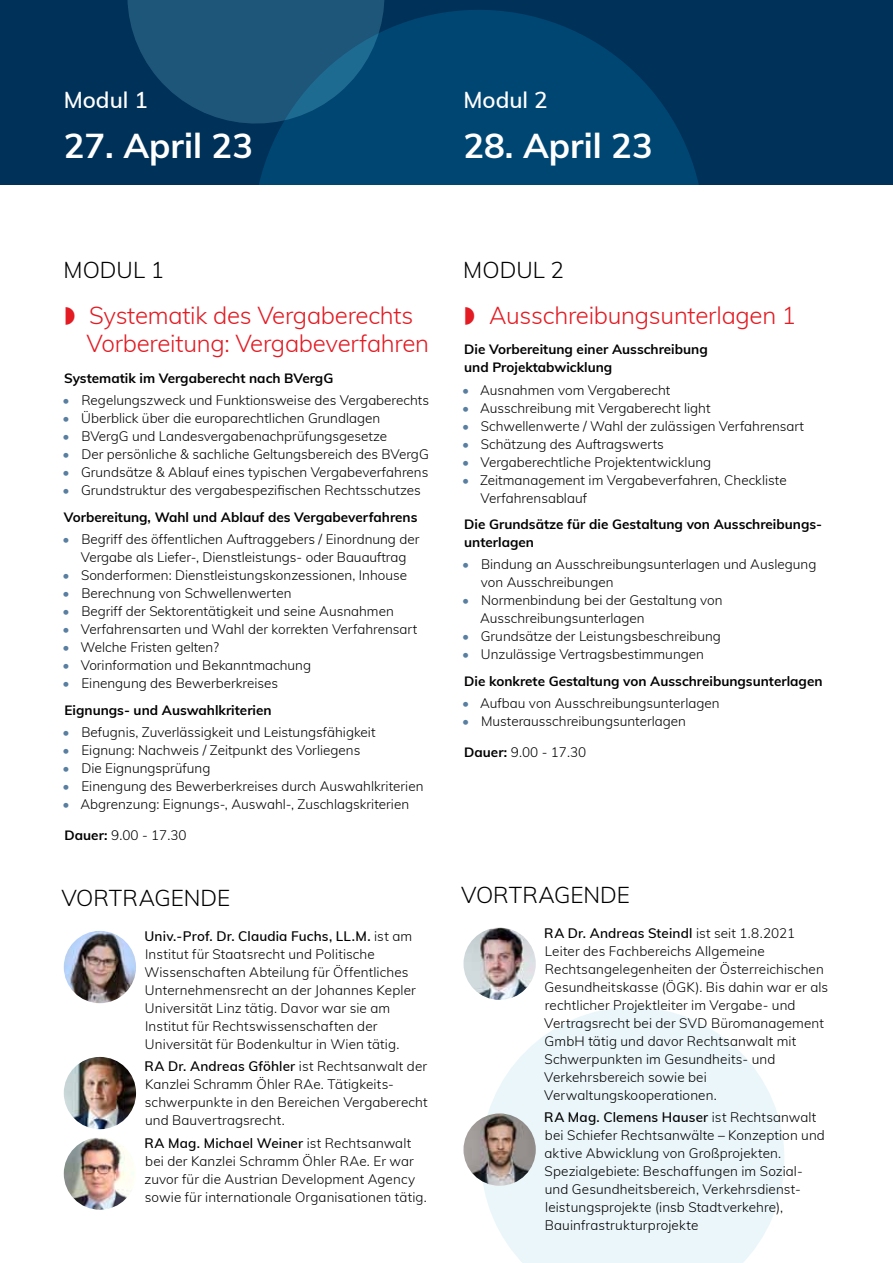
<style>
.page{position:relative;width:893px;height:1263px;background:#fff}
.page>*{position:absolute;margin:0;border:0;box-sizing:border-box;transform-origin:0 0}
.t1{font:700 34.5px "Muli";color:#fff}
.t2{font:300 24px/28.8px "Muli";letter-spacing:-.01em;color:#e31b23}
.t3{font:300 22.5px "Muli";letter-spacing:.005em;color:#000}
.t4{font:600 22.5px "Muli";color:#fff}
.t5{font:300 13.5px/18px "Muli";color:#000}
.t6{font:700 13.5px/26.5px "Muli";color:#000}
.s1{color:#587ea0}
.s2{font-weight:700}
.s3{font-weight:300;color:#587ea0}
.s4{font-weight:300}
.s5{font-weight:600}
</style>
<div class="page">
<div style="left:0;top:0;width:893px;height:185px;background:#003158"></div>
<svg style="left:127px;top:0;width:99px;height:120px"></svg>
<svg style="left:226px;top:0;width:473px;height:185px;fill:#004673"></svg>
<svg style="left:483px;top:1007px;width:301px;height:256px;fill:#ebf6fa"></svg>
<img style="left:64px;top:931px;width:72px;height:72px;border-radius:36px">
<img style="left:64px;top:1057px;width:72px;height:72px;border-radius:36px">
<img style="left:64px;top:1137px;width:72px;height:73px;border-radius:36px">
<img style="left:463px;top:927px;width:73px;height:73px;border-radius:36px">
<img style="left:463px;top:1113px;width:73px;height:73px;border-radius:36px">
<h3 class="t4" style="left:64px;top:83px;width:86px">Modul 1</h3>
<h1 class="t1" style="left:64px;top:120px;width:191px">27. April 23</h1>
<h3 class="t4" style="left:463px;top:83px;width:86px">Modul 2</h3>
<h1 class="t1" style="left:463px;top:120px;width:191px">28. April 23</h1>
<h3 class="t3" style="left:64px;top:253px;width:49px">Modul</h3>
<h3 class="t3" style="left:151px;top:253px;width:15px">1</h3>
<h2 class="t2" style="left:87px;top:299px;width:344px">Systematik des Vergaberechts<br>Vorbereitung: Vergabeverfahren</h2>
<p class="t6" style="left:64px;top:364px;width:271px">Systematik im Vergaberecht nach BVergG</p>
<p class="t5" style="left:63px;top:391px;width:368px"><span class="s1">•</span> Regelungszweck und Funktionsweise des Vergaberechts</p>
<p class="t5" style="left:63px;top:409px;width:319px"><span class="s1">•</span> Ü berblick über die europarechtlichen Grundlagen</p>
<p class="t5" style="left:63px;top:427px;width:326px"><span class="s1">•</span> BVergG und Landesvergabenachprüfungsgesetze</p>
<p class="t5" style="left:63px;top:445px;width:368px"><span class="s1">•</span> Der persönliche &amp; sachliche Geltungsbereich des BVergG</p>
<p class="t5" style="left:63px;top:463px;width:367px"><span class="s1">•</span> Grundsätze &amp; Ablauf eines typischen Vergabeverfahrens</p>
<p class="t5" style="left:63px;top:477px;width:360px;line-height:26.5px"><span class="s1">•</span> Grundstruktur des vergabespezifischen Rechtsschutzes<br><span class="s2">Vorbereitung, Wahl und Ablauf des Vergabeverfahrens</span></p>
<p class="t5" style="left:63px;top:530px;width:358px;text-align:center"><span class="s1">•</span> Begriff des öffentlichen Auftraggebers / Einordnung der<br>Vergabe als Liefer-, Dienstleistungs- oder Bauauftrag</p>
<p class="t5" style="left:63px;top:566px;width:346px"><span class="s1">•</span> Sonderformen: Dienstleistungskonzessionen, I nhouse</p>
<p class="t5" style="left:63px;top:584px;width:230px"><span class="s1">•</span> Berechnung von Schwellenwerten</p>
<p class="t5" style="left:63px;top:602px;width:333px"><span class="s1">•</span> Begriff der Sektorentätigkeit und seine Ausnahmen</p>
<p class="t5" style="left:63px;top:620px;width:356px"><span class="s1">•</span> Verfahrensarten und Wahl der korrekten Verfahrensart</p>
<p class="t5" style="left:63px;top:638px;width:158px"><span class="s1">•</span> Welche Fristen gelten?</p>
<p class="t5" style="left:63px;top:656px;width:250px"><span class="s1">•</span> Vorinformation und Bekanntmachung</p>
<p class="t6" style="left:63px;top:669px;width:217px"><span class="s3">•</span> <span class="s4">Einengung des Bewerberkreises<br></span>Eignungs- und Auswahlkriterien</p>
<p class="t5" style="left:63px;top:722px;width:314px"><span class="s1">•</span> Befugnis, Zuverlässigkeit und Leistungsfähigkeit</p>
<p class="t5" style="left:63px;top:740px;width:299px"><span class="s1">•</span> Eignung: Nachweis / Zeitpunkt des Vorliegens</p>
<p class="t5" style="left:63px;top:758px;width:149px"><span class="s1">•</span> Die Eignungsprüfung</p>
<p class="t5" style="left:63px;top:776px;width:362px"><span class="s1">•</span> Einengung des Bewerberkreises durch Auswahlkriterien</p>
<p class="t5" style="left:63px;top:794px;width:348px"><span class="s1">•</span> Abgrenzung: Eignungs-, Auswahl-, Zuschlagskriterien</p>
<p class="t5" style="left:65px;top:825px;width:123px"><span class="s2">Dauer:</span> 9.00 - 17.30</p>
<h3 class="t3" style="left:61px;top:881px;width:49px">Vortragende</h3>
<p class="t5" style="left:144px;top:926px;width:273px"><span class="s5">Univ.-Prof. Dr. Claudia Fuchs, LL.M.</span> ist am I nstitut für Staatsrecht und Politische Wissenschaften Abteilung für Öffentliches Unternehmensrecht an der Johannes Kepler Universität Linz tätig. Davor war sie am<br>I nstitut für Rechtswissenschaften der Universität für Bodenkultur in Wien tätig.</p>
<p class="t5" style="left:145px;top:1057px;width:285px"><span class="s5">RA Dr. Andreas Gföhler</span> ist Rechtsanwalt der Kanzlei Schramm Öhler RAe. Tätigkeits&shy;schwerpunkte in den Bereichen Vergaberecht und Bauvertragsrecht.</p>
<p class="t5" style="left:144px;top:1133px;width:284px"><span class="s5">RA Mag. Michael Weiner</span> ist Rechtsanwalt bei der Kanzlei Schramm Öhler RAe. Er war zuvor für die Austrian Development Agency sowie für internationale Organisationen tätig.</p>
<h3 class="t3" style="left:463px;top:253px;width:49px">Modul</h3>
<h3 class="t3" style="left:551px;top:253px;width:15px">2</h3>
<h2 class="t2" style="left:489px;top:299px;width:309px">Ausschreibungsunterlagen 1</h2>
<p class="t6" style="left:464px;top:340px;width:245px;line-height:18px">Die Vorbereitung einer Ausschreibung und Projektabwicklung</p>
<p class="t5" style="left:462px;top:380px;width:210px"><span class="s1">•</span> Ausnahmen vom Vergaberecht</p>
<p class="t5" style="left:462px;top:398px;width:250px"><span class="s1">•</span> Ausschreibung mit Vergaberecht light</p>
<p class="t5" style="left:462px;top:416px;width:343px"><span class="s1">•</span> Schwellenwerte / Wahl der zulässigen Verfahrensart</p>
<p class="t5" style="left:462px;top:434px;width:203px"><span class="s1">•</span> Schätzung des Auftragswerts</p>
<p class="t5" style="left:462px;top:452px;width:250px"><span class="s1">•</span> Vergaberechtliche Projektentwicklung</p>
<p class="t5" style="left:480px;top:470px;width:308px;text-indent:-18px"><span class="s1">•</span> Zeitmanagement im Vergabeverfahren, Checkliste<br>Verfahrensablauf</p>
<p class="t6" style="left:464px;top:514px;width:359px;line-height:18px">Die Grundsätze für die Gestaltung von Ausschreibungs&shy;unterlagen</p>
<p class="t5" style="left:481px;top:555px;width:337px;text-indent:-19px"><span class="s1">•</span> Bindung an Ausschreibungsunterlagen und Auslegung von Ausschreibungen</p>
<p class="t5" style="left:480px;top:591px;width:244px;text-indent:-18px"><span class="s1">•</span> Normenbindung bei der Gestaltung von<br>Ausschreibungsunterlagen</p>
<p class="t5" style="left:462px;top:627px;width:260px"><span class="s1">•</span> Grundsätze der Leistungsbeschreibung</p>
<p class="t6" style="left:462px;top:640px;width:362px"><span class="s3">•</span> <span class="s4">Unzulässige Vertragsbestimmungen<br></span>Die konkrete Gestaltung von Ausschreibungsunterlagen</p>
<p class="t5" style="left:462px;top:693px;width:259px"><span class="s1">•</span> Aufbau von Ausschreibungsunterlagen</p>
<p class="t5" style="left:462px;top:711px;width:225px"><span class="s1">•</span> Musterausschreibungsunterlagen</p>
<p class="t5" style="left:464px;top:742px;width:123px"><span class="s2">Dauer:</span> 9.00 - 17.30</p>
<h3 class="t3" style="left:461px;top:878px;width:49px">Vortragende</h3>
<p class="t5" style="left:544px;top:923px;width:285px"><span class="s5">RA Dr. Andreas Steindl</span> ist seit 1.8.2021<br>Leiter des Fachbereichs Allgemeine Rechtsangelegenheiten der Österreichischen Gesundheitskasse (ÖGK). Bis dahin war er als rechtlicher Projektleiter im Vergabe- und Vertragsrecht bei der SVD Büromanagement GmbH tätig und davor Rechtsanwalt mit Schwerpunkten im Gesundheits- und Verkehrsbereich sowie bei Verwaltungskooperationen.</p>
<p class="t5" style="left:544px;top:1107px;width:282px"><span class="s5">RA Mag. Clemens Hauser</span> ist Rechtsanwalt bei Schiefer Rechtsanwälte – Konzeption und aktive Abwicklung von Großprojekten.<br>Spezialgebiete: Beschaffungen im Sozial&shy;und Gesundheitsbereich, Verkehrsdienst&shy;leistungsprojekte (insb Stadtverkehre), Bauinfrastrukturprojekte</p>
</div>
